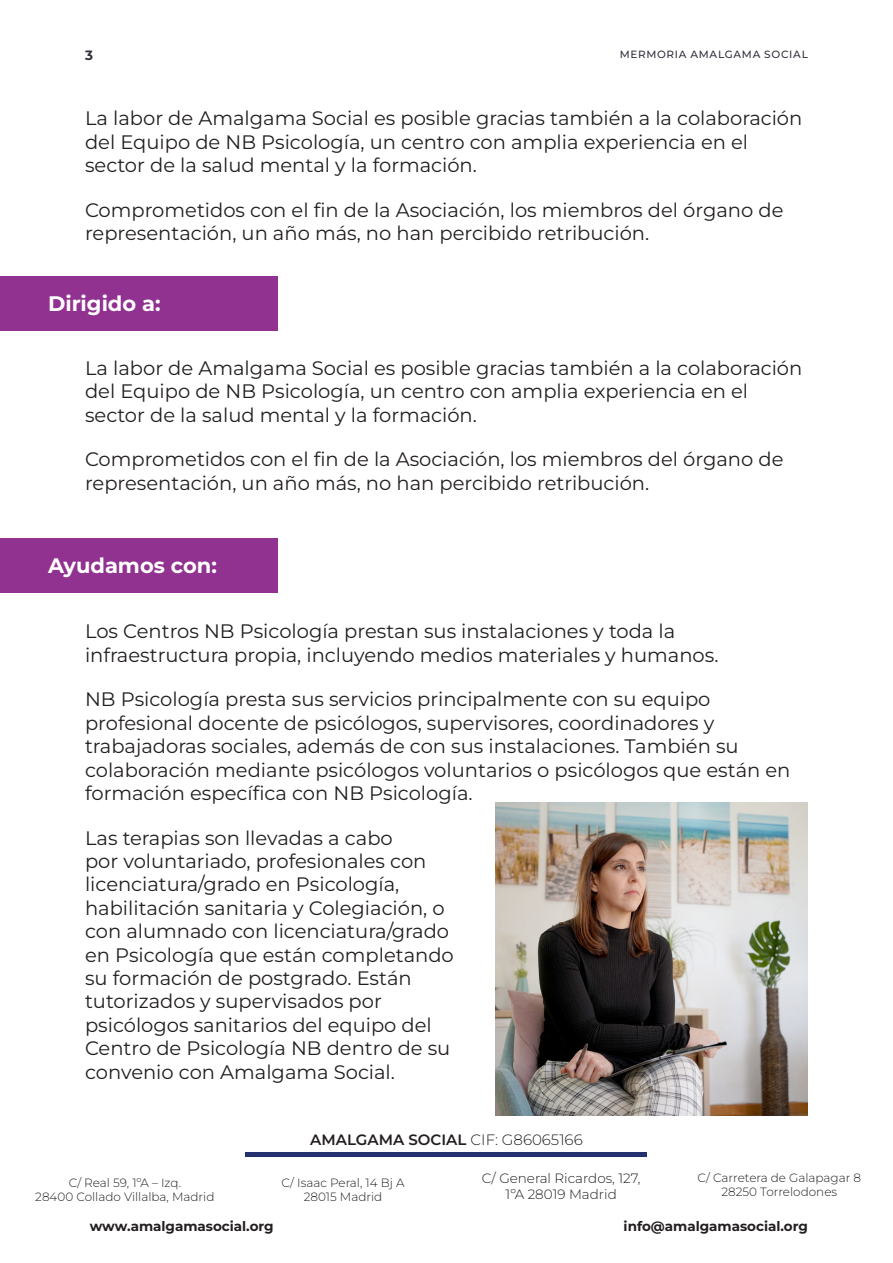
<style>
.page{position:relative;width:893px;height:1263px;background:#fff}
.page>*{position:absolute;margin:0;border:0;box-sizing:border-box;transform-origin:0 0}
.t1{font:700 21px "Montserrat";color:#fff}
.t2{font:19.5px/23.4px "Montserrat";color:#231f20}
.t3{font:600 15px "Montserrat";color:#231f20}
.t4{font:700 13.5px "Montserrat";color:#231f20}
.t5{font:300 13.5px/16.2px "Montserrat";color:#231f20;text-align:center}
.t6{font:700 13.5px "Montserrat";color:#32323f}
.t7{font:300 12px/14.4px "Montserrat";color:#231f20;text-align:center}
.t8{font:500 10.5px "Montserrat";letter-spacing:.07em;color:#32323f}
.s1{font-weight:300}
</style>
<div class="page">
<div style="left:0;top:276px;width:277px;height:54px;background:#923290"></div>
<img style="left:495px;top:803px;width:313px;height:312px">
<div style="left:0;top:538px;width:277px;height:54px;background:#923290"></div>
<hr style="left:246px;top:1153px;width:401px;height:4px;background:#24316f">
<p class="t6" style="left:85px;top:45px;width:9px">3</p>
<p class="t8" style="left:620px;top:47px;width:190px">MERMORIA AMALGAMA SOCIAL</p>
<p class="t2" style="left:85px;top:106px;width:719px">La labor de Amalgama Social es posible gracias también a la colaboración del Equipo de NB Psicología, un centro con amplia experiencia en el sector de la salud mental y la formación.</p>
<p class="t2" style="left:85px;top:197px;width:700px">Comprometidos con el fin de la Asociación, los miembros del órgano de representación, un año más, no han percibido retribución.</p>
<p class="t1" style="left:48px;top:288px;width:114px">Dirigido a:</p>
<p class="t2" style="left:85px;top:356px;width:719px">La labor de Amalgama Social es posible gracias también a la colaboración del Equipo de NB Psicología, un centro con amplia experiencia en el sector de la salud mental y la formación.</p>
<p class="t2" style="left:85px;top:447px;width:700px">Comprometidos con el fin de la Asociación, los miembros del órgano de representación, un año más, no han percibido retribución.</p>
<p class="t1" style="left:48px;top:550px;width:170px">Ayudamos con:</p>
<p class="t2" style="left:85px;top:619px;width:635px">Los Centros NB Psicología prestan sus instalaciones y toda la infraestructura propia, incluyendo medios materiales y humanos.</p>
<p class="t2" style="left:85px;top:687px;width:707px">NB Psicología presta sus servicios principalmente con su equipo profesional docente de psicólogos, supervisores, coordinadores y trabajadoras sociales, además de con sus instalaciones. También su colaboración mediante psicólogos voluntarios o psicólogos que están en formación específica con NB Psicología.</p>
<p class="t2" style="left:85px;top:825px;width:370px">Las terapias son llevadas a cabo<br>por voluntariado, profesionales con licenciatura/grado en Psicología, habilitación sanitaria y Colegiación, o con alumnado con licenciatura/grado en Psicología que están completando su formación de postgrado. Están tutorizados y supervisados por psicólogos sanitarios del equipo del Centro de Psicología NB dentro de su convenio con Amalgama Social.</p>
<p class="t7" style="left:35px;top:1175px;width:181px">C/ Real 59, 1ºA – Izq.<br>28400 Collado Villalba, Madrid</p>
<p class="t3" style="left:310px;top:1129px;width:274px">AMALGAMA SOCIAL <span class="s1">CIF: G86065166</span></p>
<p class="t7" style="left:282px;top:1175px;width:124px">C/ Isaac Peral, 14 Bj A<br>28015 Madrid</p>
<p class="t5" style="left:482px;top:1170px;width:160px">C/ General Ricardos, 127,<br>1ºA 28019 Madrid</p>
<p class="t7" style="left:697px;top:1170px;width:165px">C/ Carretera de Galapagar 8<br>28250 Torrelodones</p>
<p class="t4" style="left:90px;top:1216px;width:185px">www.amalgamasocial.org</p>
<p class="t4" style="left:624px;top:1216px;width:186px">info@amalgamasocial.org</p>
</div>
